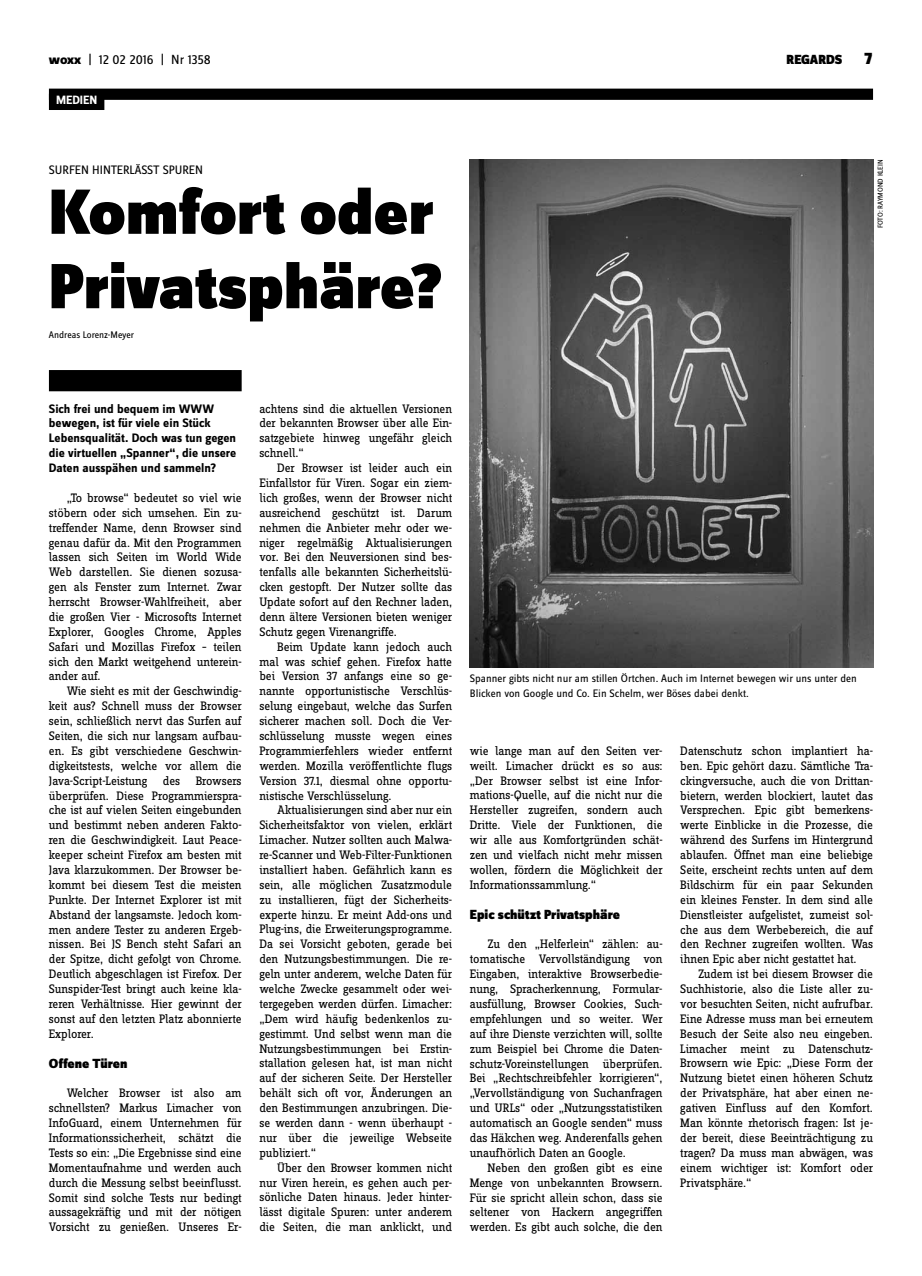
<style>
.page{position:relative;width:922px;height:1276px;background:#fff}
.page>*{position:absolute;margin:0;border:0;box-sizing:border-box;transform-origin:0 0}
.t1{font:900 66.25px/74.4px "Zine Sans Dis";color:#000}
.t2{font:900 17.5px "Zine Sans Dis";color:#000}
.t3{font:900 13.75px "Zine Sans Dis";color:#000}
.t4{font:13.75px "Zine Sans Dis";letter-spacing:-.01em;color:#000}
.t5{font:12.75px/14.9px "Zine Slab Dis";letter-spacing:-.01em;color:#000;text-align:justify}
.t6{font:700 12.75px/14.9px "Zine Sans Dis";color:#000}
.t7{font:12.75px "Zine Sans Dis";color:#000}
.t8{font:700 12.5px "Zine Sans Dis";color:#fff}
.t9{font:11.25px/14.9px "Zine Sans Dis";color:#000}
.t10{font:10px "Zine Sans Dis";color:#000}
.t11{font:7.5px "Zine Sans Dis";letter-spacing:-.02em;color:#000}
.s1{font-weight:800}
</style>
<div class="page">
<div style="left:49px;top:89px;width:823px;height:11px;background:#000"></div>
<div style="left:49px;top:94px;width:55px;height:16px;background:#000"></div>
<div style="left:49px;top:370px;width:192px;height:21px;background:#000"></div>
<img style="left:469px;top:159px;width:403px;height:508px">
<p class="t4" style="left:49px;top:53px;width:163px"><span class="s1">woxx</span> | 12 02 2016 | Nr 1358</p>
<p class="t3" style="left:786px;top:53px;width:57px">REGARDS</p>
<h2 class="t2" style="left:864px;top:49px;width:9px">7</h2>
<p class="t8" style="left:56px;top:93px;width:43px">MEDIEN</p>
<p class="t7" style="left:49px;top:163px;width:153px">Surfen hinterlässt Spuren</p>
<h1 class="t1" style="left:49px;top:179px;width:395px">Komfort oder<br>Privatsphäre?</h1>
<p class="t10" style="left:49px;top:329px;width:87px">Andreas Lorenz-Meyer</p>
<p class="t11" style="left:876px;top:228px;width:69px;rotate:-90deg">Foto: Raym on d Klein</p>
<p class="t6" style="left:49px;top:402px;width:189px">Sich frei und bequem im WWW bewegen, ist für viele ein Stück<br>Lebensqualität. Doch was tun gegen die virtuellen „Spanner“, die unsere<br>Daten ausspähen und sammeln?</p>
<p class="t5" style="left:49px;top:491px;width:194px;text-indent:18px">„To browse“ bedeutet so viel wie stöbern oder sich umsehen. Ein zu&shy;treffender Name, denn Browser sind genau dafür da. Mit den Programmen lassen sich Seiten im World Wide Web darstellen. Sie dienen sozusa&shy;gen als Fenster zum Internet. Zwar herrscht Browser-Wahlfreiheit, aber die großen Vier - Microsofts Internet Explorer, Googles Chrome, Apples Safari und Mozillas Firefox – teilen sich den Markt weitgehend unterein&shy;ander auf.</p>
<p class="t5" style="left:49px;top:684px;width:194px;text-indent:18px">Wie sieht es mit der Geschwindig&shy;keit aus? Schnell muss der Browser sein, schließlich nervt das Surfen auf Seiten, die sich nur langsam aufbau&shy;en. Es gibt verschiedene Geschwin&shy;digkeitstests, welche vor allem die Java-Script-Leistung des Browsers überprüfen. Diese Programmierspra&shy;che ist auf vielen Seiten eingebunden und bestimmt neben anderen Fakto&shy;ren die Geschwindigkeit. Laut Peace&shy;keeper scheint Firefox am besten mit Java klarzukommen. Der Browser be&shy;kommt bei diesem Test die meisten Punkte. Der Internet Explorer ist mit Abstand der langsamste. Jedoch kom&shy;men andere Tester zu anderen Ergeb&shy;nissen. Bei JS Bench steht Safari an der Spitze, dicht gefolgt von Chrome.<br>Deutlich abgeschlagen ist Firefox. Der Sunspider-Test bringt auch keine kla&shy;reren Verhältnisse. Hier gewinnt der sonst auf den letzten Platz abonnierte Explorer.</p>
<p class="t3" style="left:49px;top:1055px;width:80px">Offene Türen</p>
<p class="t5" style="left:49px;top:1086px;width:194px;text-indent:18px">Welcher Browser ist also am schnellsten? Markus Limacher von InfoGuard, einem Unternehmen für Informationssicherheit, schätzt die Tests so ein: „Die Ergebnisse sind eine Momentaufnahme und werden auch durch die Messung selbst beeinflusst.<br>Somit sind solche Tests nur bedingt aussagekräftig und mit der nötigen Vorsicht zu genießen. Unseres Er-</p>
<p class="t5" style="left:259px;top:402px;width:194px">achtens sind die aktuellen Versionen der bekannten Browser über alle Ein&shy;satzgebiete hinweg ungefähr gleich schnell.“</p>
<p class="t5" style="left:259px;top:461px;width:194px;text-indent:18px">Der Browser ist leider auch ein Einfallstor für Viren. Sogar ein ziem&shy;lich großes, wenn der Browser nicht ausreichend geschützt ist. Darum nehmen die Anbieter mehr oder we&shy;niger regelmäßig Aktualisierungen vor. Bei den Neuversionen sind bes&shy;tenfalls alle bekannten Sicherheitslü&shy;cken gestopft. Der Nutzer sollte das Update sofort auf den Rechner laden, denn ältere Versionen bieten weniger Schutz gegen Virenangriffe.</p>
<p class="t5" style="left:259px;top:640px;width:194px;text-indent:18px">Beim Update kann jedoch auch mal was schief gehen. Firefox hatte bei Version 37 anfangs eine so ge&shy;nannte opportunistische Verschlüs&shy;selung eingebaut, welche das Surfen sicherer machen soll. Doch die Ver&shy;schlüsselung musste wegen eines Programmierfehlers wieder entfernt werden. Mozilla veröffentlichte flugs Version 37.1, diesmal ohne opportu&shy;nistische Verschlüsselung.</p>
<p class="t5" style="left:259px;top:803px;width:194px;text-indent:18px">Aktualisierungen sind aber nur ein Sicherheitsfaktor von vielen, erklärt Limacher. Nutzer sollten auch Malwa&shy;re-Scanner und Web-Filter-Funktionen installiert haben. Gefährlich kann es sein, alle möglichen Zusatzmodule zu installieren, fügt der Sicherheits&shy;experte hinzu. Er meint Add-ons und Plug-ins, die Erweiterungsprogramme.<br>Da sei Vorsicht geboten, gerade bei den Nutzungsbestimmungen. Die re&shy;geln unter anderem, welche Daten für welche Zwecke gesammelt oder wei&shy;tergegeben werden dürfen. Limacher: „Dem wird häufig bedenkenlos zu&shy;gestimmt. Und selbst wenn man die Nutzungsbestimmungen bei Erstin&shy;stallation gelesen hat, ist man nicht auf der sicheren Seite. Der Hersteller behält sich oft vor, Änderungen an den Bestimmungen anzubringen. Die&shy;se werden dann - wenn überhaupt - nur über die jeweilige Webseite publiziert.“</p>
<p class="t5" style="left:259px;top:1160px;width:194px;text-indent:18px">Über den Browser kommen nicht nur Viren herein, es gehen auch per&shy;sönliche Daten hinaus. Jeder hinter&shy;lässt digitale Spuren: unter anderem die Seiten, die man anklickt, und</p>
<p class="t9" style="left:469px;top:671px;width:388px">Spanner gibts nicht nur am stillen Örtchen. Auch im I nternet bewegen wir uns unter den<br>Blicken von Google und Co. Ein Schelm, wer Böses dabei denkt.</p>
<p class="t5" style="left:469px;top:744px;width:194px">wie lange man auf den Seiten ver&shy;weilt. Limacher drückt es so aus: „Der Browser selbst ist eine Infor&shy;mations-Quelle, auf die nicht nur die Hersteller zugreifen, sondern auch Dritte. Viele der Funktionen, die wir alle aus Komfortgründen schät&shy;zen und vielfach nicht mehr missen wollen, fördern die Möglichkeit der Informationssammlung.“</p>
<p class="t3" style="left:469px;top:907px;width:152px">Epic schützt Privatsphäre</p>
<p class="t5" style="left:469px;top:937px;width:194px;text-indent:18px">Zu den „Helferlein“ zählen: au&shy;tomatische Vervollständigung von Eingaben, interaktive Browserbedie&shy;nung, Spracherkennung, Formular&shy;ausfüllung, Browser Cookies, Such&shy;empfehlungen und so weiter. Wer auf ihre Dienste verzichten will, sollte zum Beispiel bei Chrome die Daten&shy;schutz-Voreinstellungen überprüfen.<br>Bei „Rechtschreibfehler korrigieren“, „Vervollständigung von Suchanfragen und URLs“ oder „Nutzungsstatistiken automatisch an Google senden“ muss das Häkchen weg. Anderenfalls gehen unaufhörlich Daten an Google.</p>
<p class="t5" style="left:469px;top:1160px;width:194px;text-indent:18px">Neben den großen gibt es eine Menge von unbekannten Browsern.<br>Für sie spricht allein schon, dass sie seltener von Hackern angegriffen werden. Es gibt auch solche, die den</p>
<p class="t5" style="left:680px;top:744px;width:194px">Datenschutz schon implantiert ha&shy;ben. Epic gehört dazu. Sämtliche Tra&shy;ckingversuche, auch die von Drittan&shy;bietern, werden blockiert, lautet das Versprechen. Epic gibt bemerkens&shy;werte Einblicke in die Prozesse, die während des Surfens im Hintergrund ablaufen. Öffnet man eine beliebige Seite, erscheint rechts unten auf dem Bildschirm für ein paar Sekunden ein kleines Fenster. In dem sind alle Dienstleister aufgelistet, zumeist sol&shy;che aus dem Werbebereich, die auf den Rechner zugreifen wollten. Was ihnen Epic aber nicht gestattet hat.</p>
<p class="t5" style="left:680px;top:967px;width:194px;text-indent:18px">Zudem ist bei diesem Browser die Suchhistorie, also die Liste aller zu&shy;vor besuchten Seiten, nicht aufrufbar.<br>Eine Adresse muss man bei erneutem Besuch der Seite also neu eingeben.<br>Limacher meint zu Datenschutz-Browsern wie Epic: „Diese Form der Nutzung bietet einen höheren Schutz der Privatsphäre, hat aber einen ne&shy;gativen Einfluss auf den Komfort.<br>Man könnte rhetorisch fragen: Ist je&shy;der bereit, diese Beeinträchtigung zu tragen? Da muss man abwägen, was einem wichtiger ist: Komfort oder Privatsphäre.“</p>
</div>
